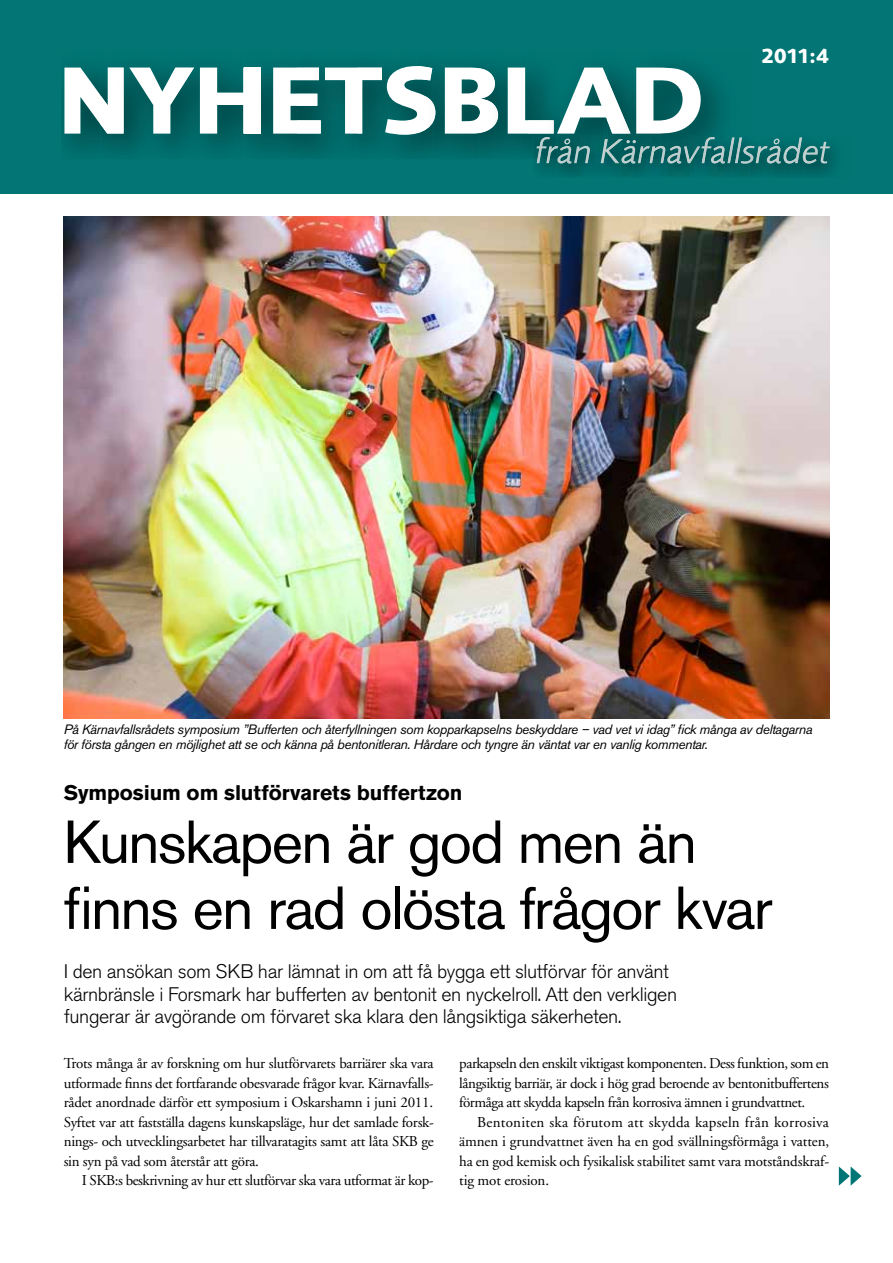
<style>
.page{position:relative;width:893px;height:1263px;background:#fff}
.page>*{position:absolute;margin:0;border:0;box-sizing:border-box;transform-origin:0 0}
.t1{font:60px/66px "Akzidenz Grotesk BE";letter-spacing:-.03em;color:#000}
.t2{font:700 21px "Akzidenz Grotesk BE";letter-spacing:-.005em;color:#000}
.t3{font:700 21px "Foundry Sans";color:#fff}
.t4{font:300 19.5px/22.5px "Akzidenz Grotesk BE";letter-spacing:-.02em;color:#000}
.t5{font:15px/19.5px "Adobe Garamond";letter-spacing:-.02em;color:#000;text-align:justify}
.t6{font:italic 13.5px/15px "Akzidenz Grotesk BE";letter-spacing:-.03em;color:#000}
</style>
<div class="page">
<div style="left:0;top:0;width:893px;height:193px;background:#027574"></div>
<img style="left:62px;top:66px;width:464px;height:90px">
<svg style="left:64px;top:68px;width:130px;height:66px;background:#8ab5b4"></svg>
<img style="left:171px;top:68px;width:23px;height:36px">
<svg style="left:200px;top:68px;width:44px;height:66px;background:#84b1b1"></svg>
<img style="left:244px;top:68px;width:16px;height:66px">
<svg style="left:273px;top:66px;width:162px;height:69px;background:#87b3b3"></svg>
<img style="left:417px;top:66px;width:18px;height:67px">
<svg style="left:445px;top:68px;width:53px;height:66px;background:#c6d9d8"></svg>
<img style="left:478px;top:68px;width:20px;height:65px">
<img style="left:584px;top:66px;width:96px;height:2px">
<svg style="left:508px;top:68px;width:322px;height:110px"></svg>
<svg style="left:839px;top:1166px;width:23px;height:20px"></svg>
<img style="left:64px;top:217px;width:765px;height:502px">
<h2 class="t3" style="left:761px;top:43px;width:69px">2011:4</h2>
<p class="t6" style="left:64px;top:722px;width:750px">På Kärnavfallsrådets symposium ”Bufferten och återfyllningen som kopparkapselns beskyddare – vad vet vi idag” fick många av deltagarna för första gången en möjlighet att se och känna på bentonitleran. Hårdare och tyngre än väntat var en vanlig kommentar.</p>
<h2 class="t2" style="left:64px;top:781px;width:400px">Symposium om slutförvarets buffertzon</h2>
<h1 class="t1" style="left:64px;top:809px;width:710px">Kunskapen är god men än finns en rad olösta frågor kvar</h1>
<h3 class="t4" style="left:64px;top:960px;width:615px">I den ansökan som SKB har lämnat in om att få bygga ett slutförvar för använt kärnbränsle i Forsmark har bufferten av bentonit en nyckelroll. Att den verkligen fungerar är avgörande om förvaret ska klara den långsiktiga säkerheten.</h3>
<p class="t5" style="left:64px;top:1054px;width:372px">Trots många år av forskning om hur slutförvarets barriärer ska vara utformade finns det fortfarande obesvarade frågor kvar. Kärnavfalls&shy;rådet anordnade därför ett symposium i Oskarshamn i juni 2011.<br>Syftet var att fastställa dagens kunskapsläge, hur det samlade forsk&shy;nings- och utvecklingsarbetet har tillvaratagits samt att låta SKB ge sin syn på vad som återstår att göra.</p>
<p class="t5" style="left:82px;top:1171px;width:353px">I SKB:s beskrivning av hur ett slutförvar ska vara utformat är kop-</p>
<p class="t5" style="left:459px;top:1054px;width:371px">parkapseln den enskilt viktigast komponenten. Dess funktion, som en långsiktig barriär, är dock i hög grad beroende av bentonitbuffertens förmåga att skydda kapseln från korrosiva ämnen i grundvattnet.</p>
<p class="t5" style="left:459px;top:1112px;width:371px;text-indent:18px">Bentoniten ska förutom att skydda kapseln från korrosiva ämnen i grundvattnet även ha en god svällningsförmåga i vatten, ha en god kemisk och fysikalisk stabilitet samt vara motståndskraf&shy;tig mot erosion.</p>
</div>
